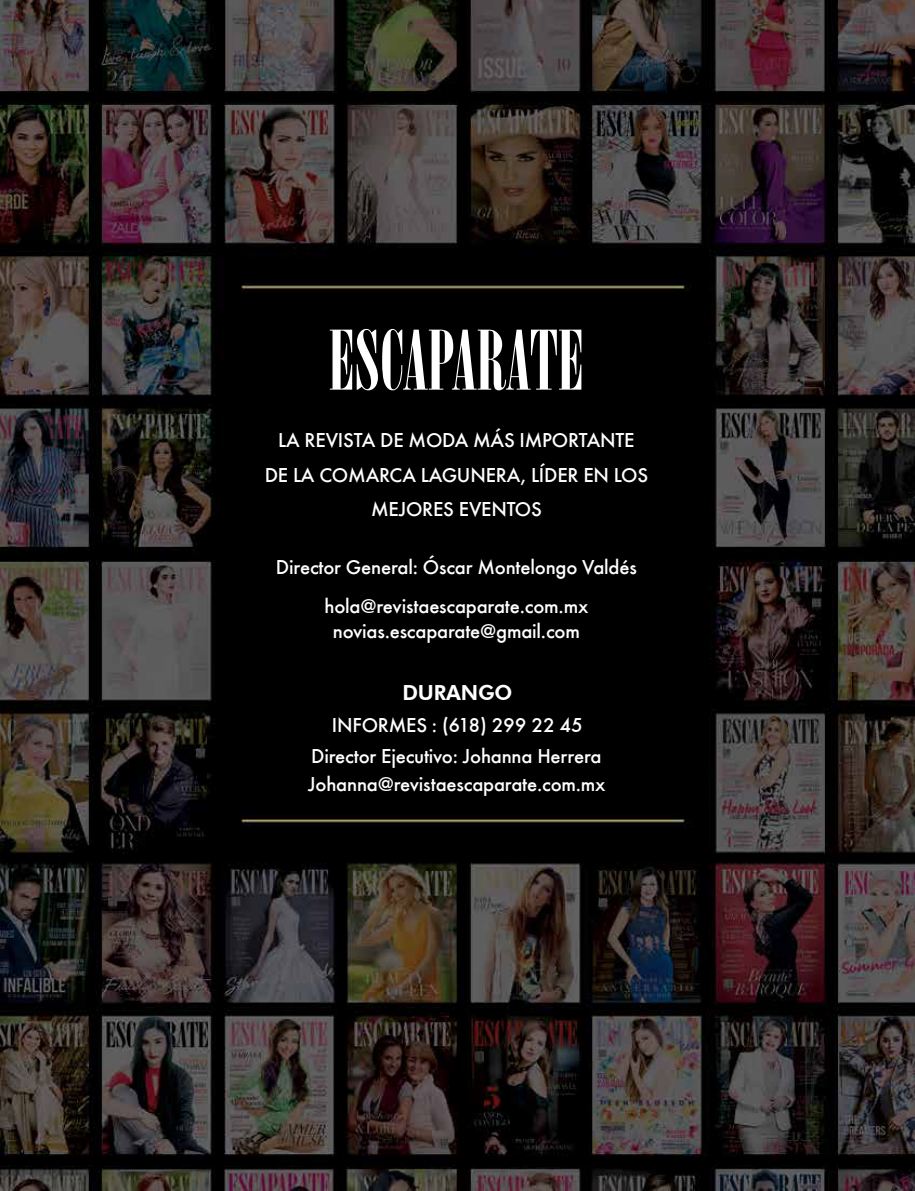
<style>
.page{position:relative;width:915px;height:1191px;background:#fff}
.page>*{position:absolute;margin:0;border:0;box-sizing:border-box;transform-origin:0 0}
.t1{font:90px "Arsis D";letter-spacing:.01em;color:#fff}
.t2{font:500 20.85px/34.5px "Futura TEE";letter-spacing:-.01em;color:#fff;text-align:center}
.t3{font:800 20.85px "Futura BT";letter-spacing:-.01em;color:#fff}
</style>
<div class="page">
<img style="left:0;top:0;width:914px;height:1191px">
<h1 class="t1" style="left:329px;top:314px;width:256px">ESCAPARATE</h1>
<p class="t2" style="left:264px;top:423px;width:385px">LA REVISTA DE MODA MÁS IMPORTANTE<br>DE LA COMARCA LAGUNERA, LÍDER EN LOS<br>MEJORES EVENTOS</p>
<p class="t2" style="left:276px;top:549px;width:362px">Director General: Óscar Montelongo Valdés</p>
<p class="t2" style="left:324px;top:593px;width:265px;line-height:25.5px">hola@revistaescaparate.com.mx novias.escaparate@gmail.com</p>
<p class="t3" style="left:402px;top:680px;width:111px">DURANGO</p>
<p class="t2" style="left:332px;top:708px;width:252px">INFORMES : (618) 299 22 45</p>
<p class="t2" style="left:311px;top:738px;width:292px">Director Ejecutivo: Johanna Herrera</p>
<p class="t2" style="left:308px;top:767px;width:299px">Johanna@revistaescaparate.com.mx</p>
</div>
